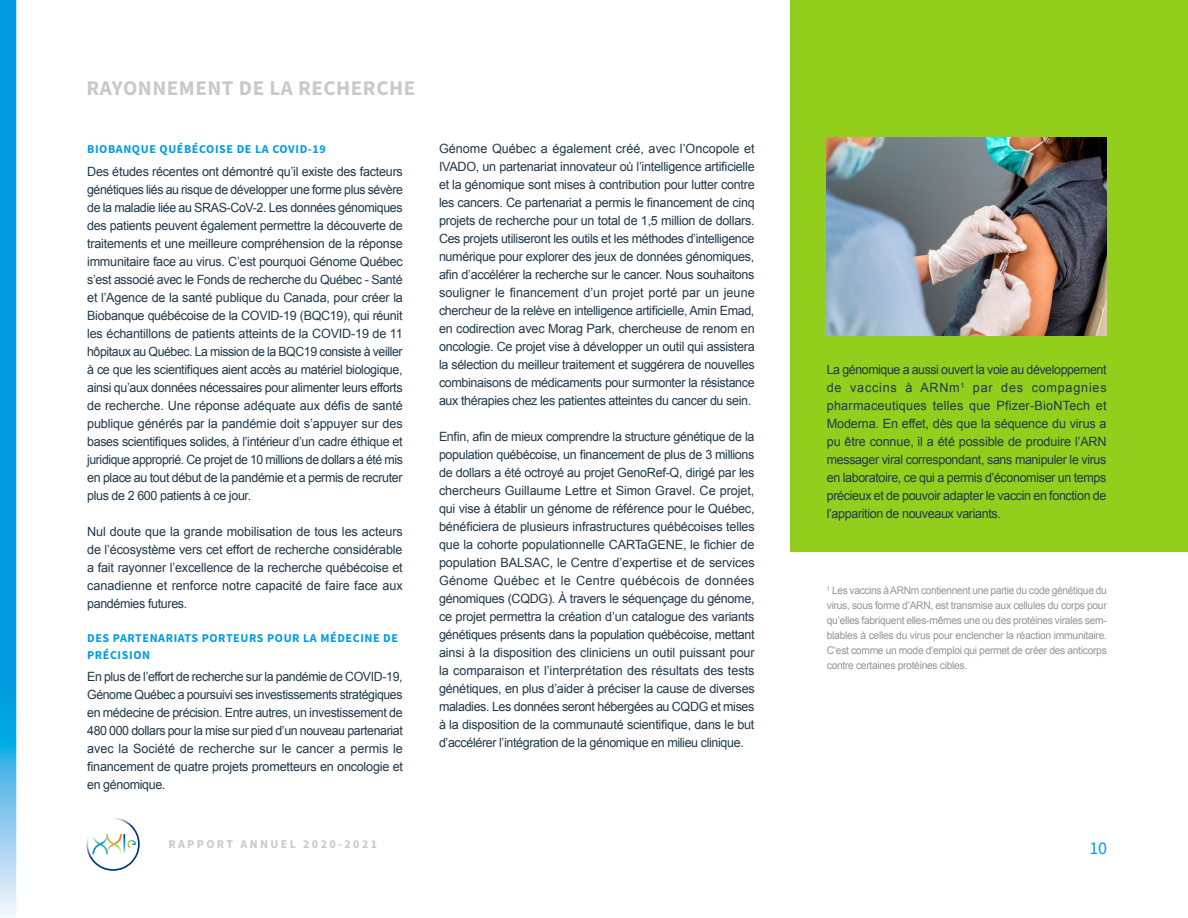
<style>
.page{position:relative;width:1188px;height:918px;background:#fff}
.page>*{position:absolute;margin:0;border:0;box-sizing:border-box;transform-origin:0 0}
.t1{font:700 21px "Source Sans Pro";letter-spacing:.025em;color:#c9c9c9}
.t2{font:18px "Source Sans Pro";color:#009de1}
.t3{font:12.75px/18px "Arial";letter-spacing:-.03em;color:#20394a;text-align:justify}
.t4{font:700 12px/16.5px "Source Sans Pro";letter-spacing:.05em;color:#009de1}
.t5{font:700 12px "Source Sans Pro";letter-spacing:.2em;color:#c9c9c9}
.t6{font:10.5px/15px "Arial";letter-spacing:-.03em;color:#939598;text-align:justify}
</style>
<div class="page">
<svg style="left:0;top:0;width:16px;height:918px;fill:#009cdf"></svg>
<svg style="left:86px;top:818px;width:54px;height:53px"></svg>
<hr style="left:123px;top:834px;width:2px;height:20px;background:#fff">
<div style="left:790px;top:0;width:398px;height:552px;background:#93ce1d"></div>
<img style="left:827px;top:138px;width:280px;height:197px">
<h1 class="t1" style="left:86px;top:74px;width:330px">RAYONNEMENT DE LA RECHERCHE</h1>
<p class="t4" style="left:87px;top:141px;width:240px">BIOBANQUE QUÉBÉCOISE DE LA COVID-19</p>
<p class="t3" style="left:87px;top:162px;width:317px">Des études récentes ont démontré qu’il existe des facteurs génétiques liés au risque de développer une forme plus sévère de la maladie liée au SRAS-CoV-2. Les données génomiques des patients peuvent également permettre la découverte de traitements et une meilleure compréhension de la réponse immunitaire face au virus. C’est pourquoi Génome Québec s’est associé avec le Fonds de recherche du Québec - Santé et l’Agence de la santé publique du Canada, pour créer la Biobanque québécoise de la COVID-19 (BQC19), qui réunit les échantillons de patients atteints de la COVID-19 de 11 hôpitaux au Québec. La mission de la BQC19 consiste à veiller à ce que les scientifiques aient accès au matériel biologique, ainsi qu’aux données nécessaires pour alimenter leurs efforts de recherche. Une réponse adéquate aux défis de santé publique générés par la pandémie doit s’appuyer sur des bases scientifiques solides, à l’intérieur d’un cadre éthique et juridique approprié. Ce projet de 10 millions de dollars a été mis en place au tout début de la pandémie et a permis de recruter plus de 2 600 patients à ce jour.</p>
<p class="t3" style="left:87px;top:522px;width:317px">Nul doute que la grande mobilisation de tous les acteurs de l’écosystème vers cet effort de recherche considérable a fait rayonner l’excellence de la recherche québécoise et canadienne et renforce notre capacité de faire face aux pandémies futures.</p>
<p class="t4" style="left:87px;top:630px;width:312px">DES PARTENARIATS PORTEURS POUR LA MÉDECINE DE<br>PRÉCISION</p>
<p class="t3" style="left:87px;top:668px;width:317px">En plus de l’effort de recherche sur la pandémie de COVID-19, Génome Québec a poursuivi ses investissements stratégiques en médecine de précision. Entre autres, un investissement de 480 000 dollars pour la mise sur pied d’un nouveau partenariat avec la Société de recherche sur le cancer a permis le financement de quatre projets prometteurs en oncologie et en génomique.</p>
<p class="t5" style="left:168px;top:836px;width:210px">RAPPORT ANNUEL 2020-2021</p>
<p class="t3" style="left:439px;top:140px;width:317px">Génome Québec a également créé, avec l’Oncopole et IVADO, un partenariat innovateur où l’intelligence artificielle et la génomique sont mises à contribution pour lutter contre les cancers. Ce partenariat a permis le financement de cinq projets de recherche pour un total de 1,5 million de dollars.<br>Ces projets utiliseront les outils et les méthodes d’intelligence numérique pour explorer des jeux de données génomiques, afin d’accélérer la recherche sur le cancer. Nous souhaitons souligner le financement d’un projet porté par un jeune chercheur de la relève en intelligence artificielle, Amin Emad, en codirection avec Morag Park, chercheuse de renom en oncologie. Ce projet vise à développer un outil qui assistera la sélection du meilleur traitement et suggérera de nouvelles combinaisons de médicaments pour surmonter la résistance aux thérapies chez les patientes atteintes du cancer du sein.</p>
<p class="t3" style="left:439px;top:428px;width:317px">Enfin, afin de mieux comprendre la structure génétique de la population québécoise, un financement de plus de 3 millions de dollars a été octroyé au projet GenoRef-Q, dirigé par les chercheurs Guillaume Lettre et Simon Gravel. Ce projet, qui vise à établir un génome de référence pour le Québec, bénéficiera de plusieurs infrastructures québécoises telles que la cohorte populationnelle CARTaGENE, le fichier de population BALSAC, le Centre d’expertise et de services Génome Québec et le Centre québécois de données génomiques (CQDG). À travers le séquençage du génome, ce projet permettra la création d’un catalogue des variants génétiques présents dans la population québécoise, mettant ainsi à la disposition des cliniciens un outil puissant pour la comparaison et l’interprétation des résultats des tests génétiques, en plus d’aider à préciser la cause de diverses maladies. Les données seront hébergées au CQDG et mises à la disposition de la communauté scientifique, dans le but d’accélérer l’intégration de la génomique en milieu clinique.</p>
<p class="t3" style="left:827px;top:361px;width:281px">La génomique a aussi ouvert la voie au développement de vaccins à ARNm<sup>1</sup> par des compagnies pharmaceutiques telles que Pfizer-BioNTech et Moderna. En effet, dès que la séquence du virus a pu être connue, il a été possible de produire l’ARN messager viral correspondant, sans manipuler le virus en laboratoire, ce qui a permis d’économiser un temps précieux et de pouvoir adapter le vaccin en fonction de l’apparition de nouveaux variants.</p>
<p class="t6" style="left:827px;top:583px;width:282px"><sup>1</sup> Les vaccins à ARNm contiennent une partie du code génétique du virus, sous forme d’ARN, est transmise aux cellules du corps pour qu’elles fabriquent elles-mêmes une ou des protéines virales sem&shy;blables à celles du virus pour enclencher la réaction immunitaire.<br>C’est comme un mode d’emploi qui permet de créer des anticorps contre certaines protéines cibles.</p>
<h2 class="t2" style="left:1090px;top:837px;width:19px">10</h2>
</div>
